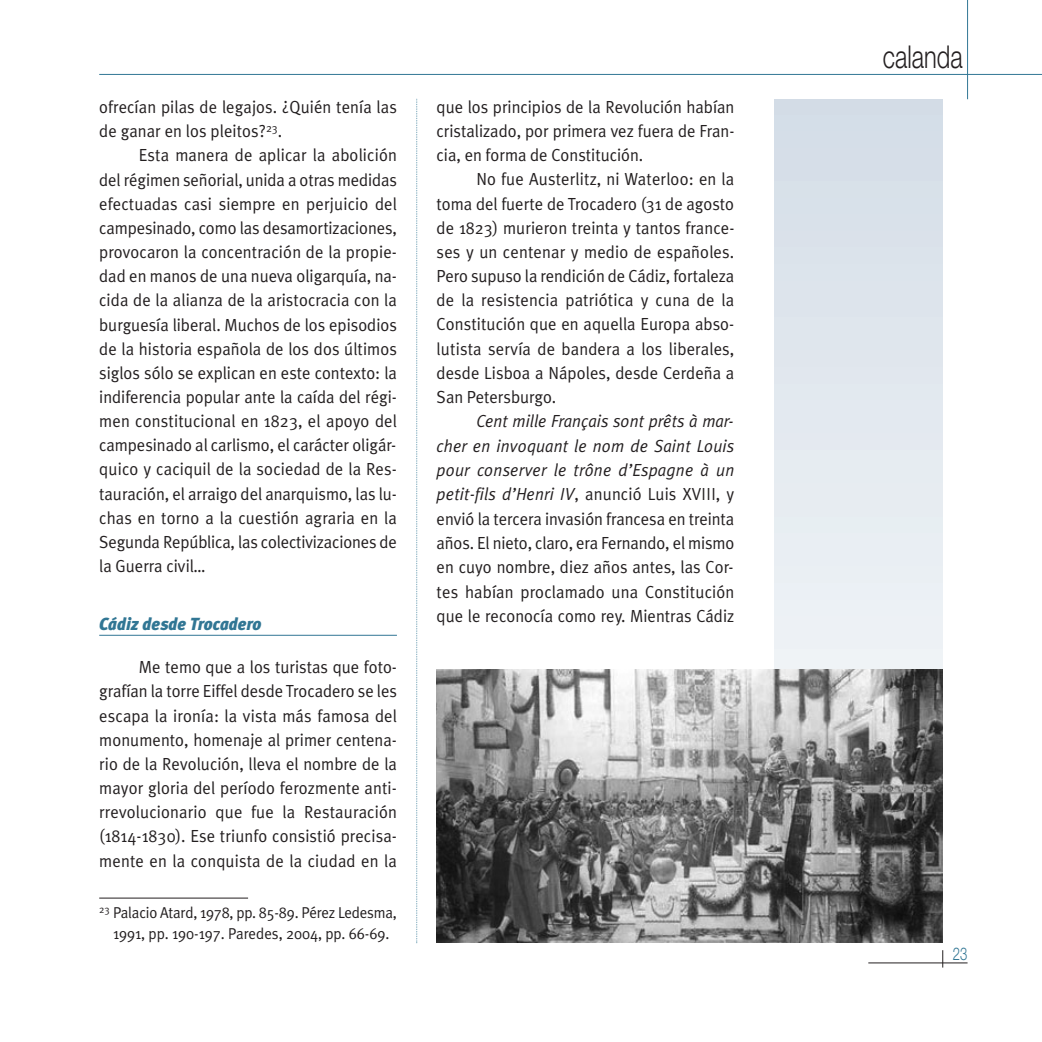
<style>
.page{position:relative;width:1042px;height:1042px;background:#fff}
.page>*{position:absolute;margin:0;border:0;box-sizing:border-box;transform-origin:0 0}
.t1{font:300 31.5px "Helvetica Neue";color:#231f20;scale:.75 1}
.t2{font:17.5px/24.2px "Meta Plus Normal";color:#231f20;text-align:justify;scale:.95 1}
.t3{font:italic 900 17.5px "Meta Plus";color:#317694;scale:.95 1}
.t4{font:300 17.5px "Helvetica Neue";color:#317694;scale:.75 1}
.t5{font:15.75px/21px "Meta Plus Normal";letter-spacing:-.01em;color:#231f20;text-align:center;scale:.95 1}
.s1{font-style:italic}
</style>
<div class="page">
<hr style="left:99px;top:74px;width:943px;height:1px;background:#317694">
<hr style="left:967px;top:0;width:1px;height:99px;background:#317694">
<hr style="left:99px;top:635px;width:298px;height:1px;background:#317694">
<svg style="left:416px;top:99px;width:1px;height:844px"></svg>
<hr style="left:868px;top:962px;width:99px;height:1px;background:#231f20">
<svg style="left:942px;top:950px;width:1px;height:17px"></svg>
<svg style="left:774px;top:99px;width:169px;height:571px;background:#e1e7ee"></svg>
<hr style="left:99px;top:897px;width:149px;height:1px;background:#231f20">
<img style="left:437px;top:670px;width:506px;height:273px">
<p class="t2" style="left:99px;top:96px;width:315px">ofrecían pilas de legajos. ¿Quién tenía las de ganar en los pleitos?<sup>23</sup>.</p>
<p class="t2" style="left:99px;top:145px;width:315px;text-indent:40px">Esta manera de aplicar la abolición del régimen señorial, unida a otras medidas efectuadas casi siempre en perjuicio del campesinado, como las desamortizaciones, provocaron la concentración de la propie&shy;dad en manos de una nueva oligarquía, na&shy;cida de la alianza de la aristocracia con la burguesía liberal. Muchos de los episodios de la historia española de los dos últimos siglos sólo se explican en este contexto: la indiferencia popular ante la caída del régi&shy;men constitucional en 1823, el apoyo del campesinado al carlismo, el carácter oligár&shy;quico y caciquil de la sociedad de la Res&shy;tauración, el arraigo del anarquismo, las lu&shy;chas en torno a la cuestión agraria en la Segunda República, las colectivizaciones de la Guerra civil…</p>
<p class="t3" style="left:99px;top:617px;width:172px">Cádiz desde Trocadero</p>
<p class="t2" style="left:99px;top:656px;width:315px;text-indent:40px">Me temo que a los turistas que foto&shy;grafían la torre Eiffel desde Trocadero se les escapa la ironía: la vista más famosa del monumento, homenaje al primer centena&shy;rio de la Revolución, lleva el nombre de la mayor gloria del período ferozmente anti&shy;rrevolucionario que fue la Restauración (1814-1830). Ese triunfo consistió precisa&shy;mente en la conquista de la ciudad en la</p>
<p class="t5" style="left:99px;top:903px;width:315px"><sup>23</sup> Palacio Atard, 1978, pp. 85-89. Pérez Ledesma,<br>1991, pp. 190-197. Paredes, 2004, pp. 66-69.</p>
<p class="t2" style="left:437px;top:96px;width:315px">que los principios de la Revolución habían cristalizado, por primera vez fuera de Fran&shy;cia, en forma de Constitución.</p>
<p class="t2" style="left:437px;top:169px;width:315px;text-indent:40px">No fue Austerlitz, ni Waterloo: en la toma del fuerte de Trocadero (31 de agosto de 1823) murieron treinta y tantos france&shy;ses y un centenar y medio de españoles.<br>Pero supuso la rendición de Cádiz, fortaleza de la resistencia patriótica y cuna de la Constitución que en aquella Europa abso&shy;lutista servía de bandera a los liberales, desde Lisboa a Nápoles, desde Cerdeña a San Petersburgo.</p>
<p class="t2" style="left:437px;top:410px;width:315px;text-indent:40px"><span class="s1">Cent mille Français sont prêts à mar&shy;cher en invoquant le nom de Saint Louis pour conserver le trône d’Espagne à un petit-fils d’Henri IV</span>, anunció Luis XVIII, y envió la tercera invasión francesa en treinta años. El nieto, claro, era Fernando, el mismo en cuyo nombre, diez años antes, las Cor&shy;tes habían proclamado una Constitución que le reconocía como rey. Mientras Cádiz</p>
<h1 class="t1" style="left:883px;top:45px;width:108px">calanda</h1>
<p class="t4" style="left:953px;top:947px;width:21px">23</p>
</div>
